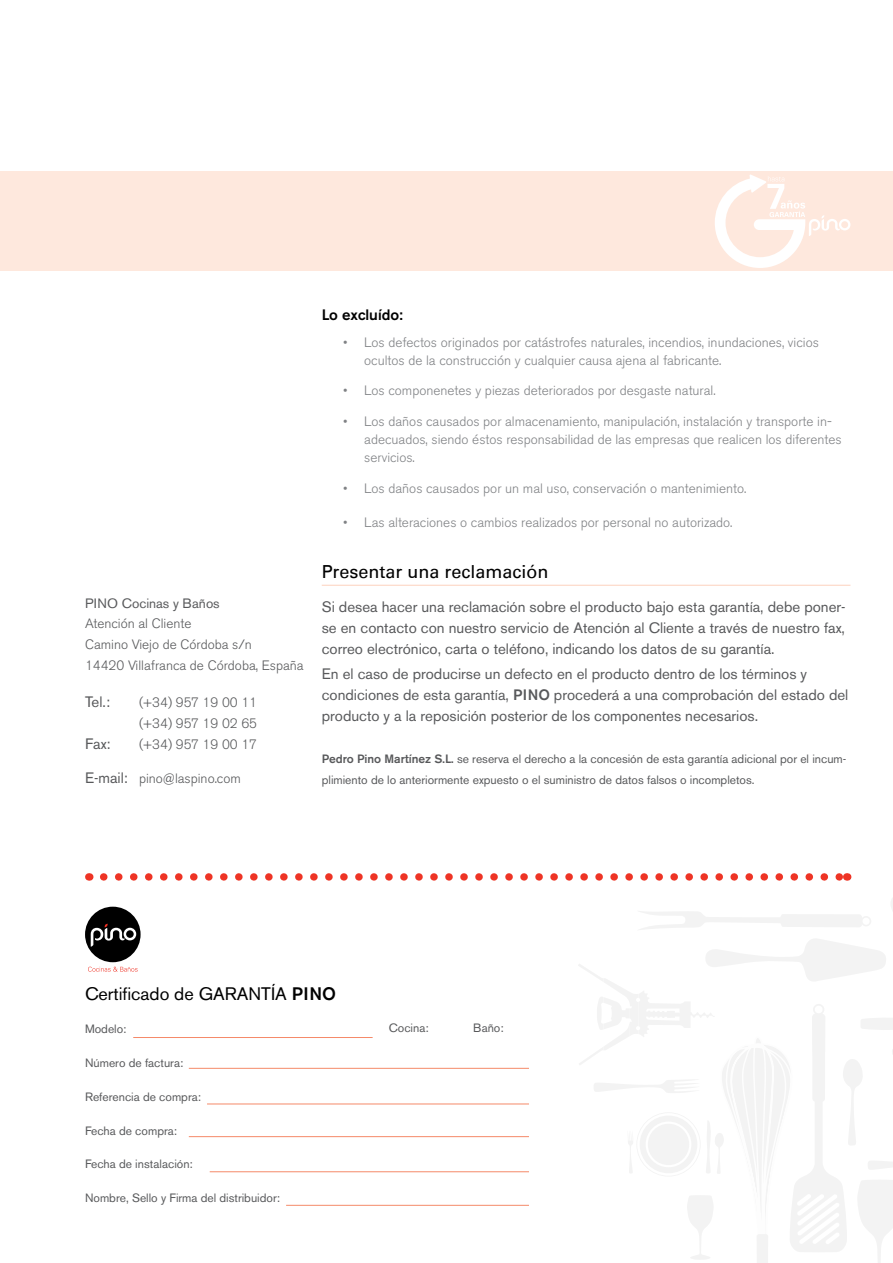
<style>
.page{position:relative;width:893px;height:1263px;background:#fff}
.page>*{position:absolute;margin:0;border:0;box-sizing:border-box;transform-origin:0 0}
.t1{font:18px "Akzidenz Grotesk BE";color:#000}
.t2{font:18px "Univers LT";color:#000}
.t3{font:15px/21px "Akzidenz Grotesk BE";color:#58595b;text-align:justify}
.t4{font:500 15px "Akzidenz Grotesk BE";color:#000}
.t5{font:300 13.5px/18px "Akzidenz Grotesk BE";color:#808285}
.t6{font:300 13.5px/20.7px "Akzidenz Grotesk BE";color:#58595b}
.t7{font:13.5px "Akzidenz Grotesk BE";color:#58595b}
.t8{font:12px/21px "Akzidenz Grotesk BE";color:#58595b}
.s1{font-weight:400;font-size:15px}
.s2{font-weight:500}
</style>
<div class="page">
<div style="left:0;top:172px;width:893px;height:99px;background:#fee8dd"></div>
<svg style="left:578px;top:898px;width:315px;height:365px"></svg>
<svg style="left:715px;top:174px;width:135px;height:94px"></svg>
<div style="left:85px;top:907px;width:56px;height:55px;background:#000;border-radius:50%"></div>
<svg style="left:91px;top:924px;width:45px;height:22px"></svg>
<svg style="left:88px;top:967px;width:50px;height:5px"></svg>
<hr style="left:322px;top:585px;width:528px;height:1px;background:#fdd4c2">
<svg style="left:104px;top:873px;width:735px;height:8px"></svg>
<hr style="left:133px;top:1037px;width:240px;height:1px;background:#f58a69">
<hr style="left:189px;top:1068px;width:340px;height:1px;background:#f58a69">
<hr style="left:207px;top:1104px;width:322px;height:1px;background:#f58a69">
<hr style="left:189px;top:1136px;width:340px;height:1px;background:#f58a69">
<hr style="left:210px;top:1171px;width:319px;height:1px;background:#f58a69">
<hr style="left:286px;top:1205px;width:243px;height:1px;background:#f58a69">
<p class="t7" style="left:85px;top:595px;width:136px">PINO Cocinas y Baños</p>
<p class="t6" style="left:85px;top:614px;width:220px">Atención al Cliente<br>Camino Viejo de Córdoba s/n<br>14420 Villafranca de Córdoba, España</p>
<p class="t3" style="left:85px;top:692px;width:27px">Tel.:</p>
<p class="t6" style="left:139px;top:692px;width:120px">(+34) 957 19 00 11 (+34) 957 19 02 65</p>
<p class="t3" style="left:85px;top:734px;width:27px">Fax:</p>
<p class="t6" style="left:139px;top:735px;width:120px">(+34) 957 19 00 17</p>
<p class="t6" style="left:85px;top:768px;width:157px"><span class="s1">E-mail:</span> pino@laspino.com</p>
<p class="t4" style="left:322px;top:306px;width:83px">Lo excluído:</p>
<p class="t5" style="left:364px;top:333px;width:456px;text-indent:-21px">• Los defectos originados por catástrofes naturales, incendios, inundaciones, vicios ocultos de la construcción y cualquier causa ajena al fabricante.</p>
<p class="t5" style="left:343px;top:382px;width:374px">• Los componenetes y piezas deteriorados por desgaste natural.</p>
<p class="t5" style="left:364px;top:413px;width:479px;text-indent:-21px">• Los daños causados por almacenamiento, manipulación, instalación y transporte in&shy;adecuados, siendo éstos responsabilidad de las empresas que realicen los diferentes servicios.</p>
<p class="t5" style="left:343px;top:480px;width:405px">• Los daños causados por un mal uso, conservación o mantenimiento.</p>
<p class="t5" style="left:343px;top:513px;width:391px">• Las alteraciones o cambios realizados por personal no autorizado.</p>
<h1 class="t2" style="left:322px;top:561px;width:228px">Presentar una reclamación</h1>
<p class="t3" style="left:322px;top:596px;width:525px">Si desea hacer una reclamación sobre el producto bajo esta garantía, debe poner&shy;se en contacto con nuestro servicio de Atención al Cliente a través de nuestro fax, correo electrónico, carta o teléfono, indicando los datos de su garantía.</p>
<p class="t3" style="left:322px;top:663px;width:528px;text-align:left">En el caso de producirse un defecto en el producto dentro de los términos y condiciones de esta garantía, <span class="s2">PINO</span> procederá a una comprobación del estado del producto y a la reposición posterior de los componentes necesarios.</p>
<p class="t8" style="left:322px;top:748px;width:526px"><span class="s2">Pedro Pino Martínez S.L.</span> se reserva el derecho a la concesión de esta garantía adicional por el incum&shy;plimiento de lo anteriormente expuesto o el suministro de datos falsos o incompletos.</p>
<h1 class="t1" style="left:85px;top:983px;width:252px">Certificado de GARANTÍA <span class="s2">PINO</span></h1>
<p class="t8" style="left:85px;top:1019px;width:43px">Modelo:</p>
<p class="t8" style="left:85px;top:1052px;width:100px">Número de factura:</p>
<p class="t8" style="left:85px;top:1086px;width:118px">Referencia de compra:</p>
<p class="t8" style="left:85px;top:1120px;width:94px">Fecha de compra:</p>
<p class="t8" style="left:85px;top:1154px;width:109px">Fecha de instalación:</p>
<p class="t8" style="left:85px;top:1187px;width:196px">Nombre, Sello y Firma del distribuidor:</p>
<p class="t8" style="left:389px;top:1018px;width:41px">Cocina:</p>
<p class="t8" style="left:473px;top:1018px;width:32px">Baño:</p>
</div>
